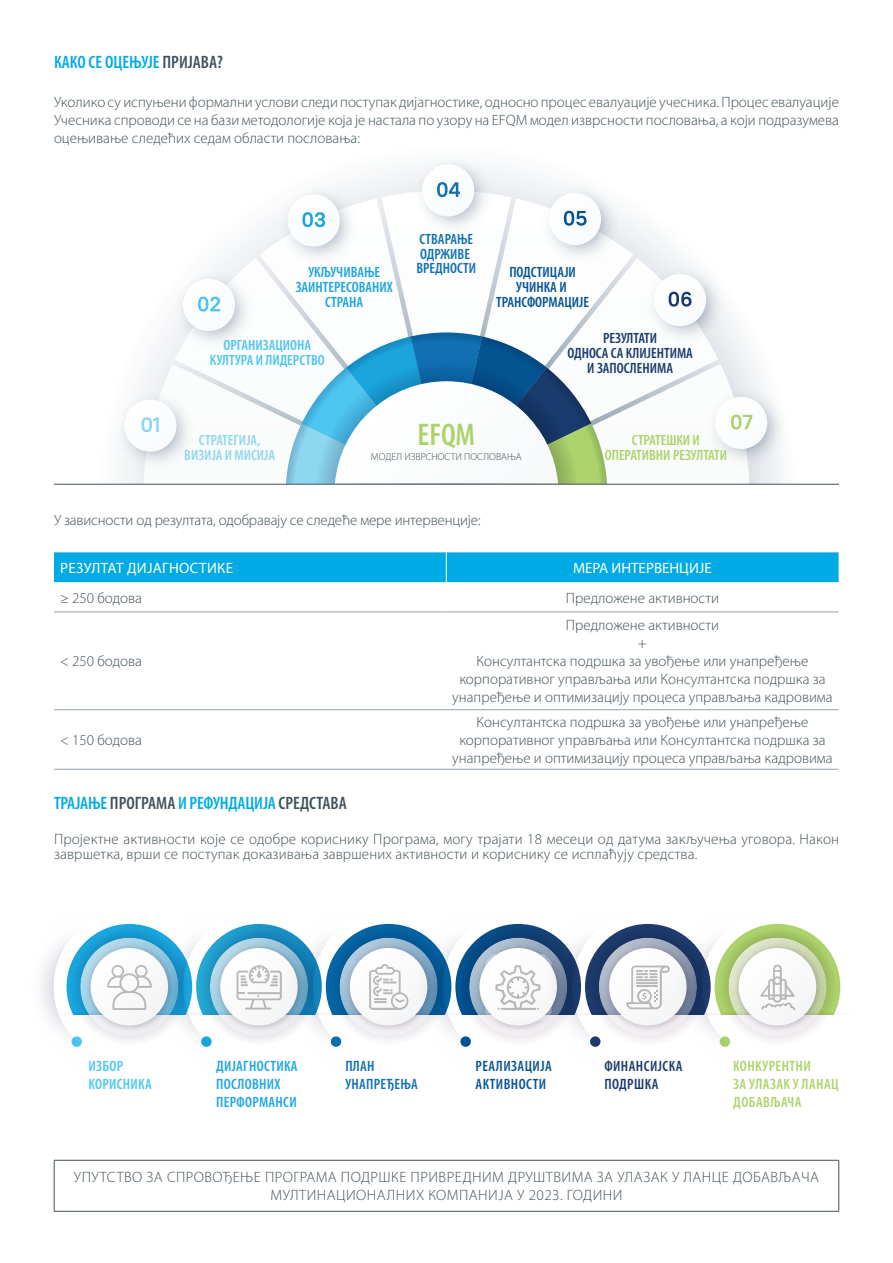
<style>
.page{position:relative;width:893px;height:1263px;background:#fff}
.page>*{position:absolute;margin:0;border:0;box-sizing:border-box;transform-origin:0 0}
.t1{font:600 condensed 31.5px "Myriad Pro";color:#acd36b}
.t2{font:600 condensed 18px "Myriad Pro";color:#00abe5}
.t3{font:300 15px/18px "Myriad Pro";color:#425159;text-align:center}
.t4{font:300 15px/18px "Myriad Pro";letter-spacing:.03em;color:#425159;text-align:center}
.t5{font:600 condensed 15px/15px "Myriad Pro";color:#193a6c;text-align:center}
.t6{font:600 condensed 15px "Myriad Pro";letter-spacing:.03em;color:#acd36c}
.t7{font:600 condensed 15px "Myriad Pro";letter-spacing:.02em;color:#1da6df}
.t8{font:600 condensed 15px/15px "Myriad Pro";color:#1ba5dd;text-align:center}
.t9{font:600 condensed 15px/15px "Myriad Pro";color:#055492;text-align:center}
.t10{font:600 condensed 15px/15px "Myriad Pro";color:#4dc5f1;text-align:center}
.t11{font:600 condensed 15px/15px "Myriad Pro";color:#acd36b;text-align:center}
.t12{font:600 condensed 15px/15px "Myriad Pro";color:#8ed7f1;text-align:center}
.t13{font:600 condensed 15px/15px "Myriad Pro";color:#1070b2}
.t14{font:600 condensed 15px/18px "Myriad Pro";letter-spacing:.03em;color:#075492}
.t15{font:15px "Myriad Pro";letter-spacing:.02em;color:#fff}
.t16{font:600 condensed 15px/18px "Myriad Pro";letter-spacing:.03em;color:#1a3a6c}
.t17{font:15px "Myriad Pro";color:#fff}
.t18{font:600 condensed 15px/18px "Myriad Pro";letter-spacing:.02em;color:#4cc6f2}
.t19{font:600 condensed 15px/18px "Myriad Pro";letter-spacing:.02em;color:#1070b1}
.t20{font:300 10.2px "Myriad Pro";color:#425159}
.s1{color:#425159}
</style>
<div class="page">
<svg style="left:85px;top:167px;width:723px;height:317px"></svg>
<svg style="left:144px;top:190px;width:605px;height:294px"></svg>
<svg style="left:286px;top:332px;width:321px;height:152px"></svg>
<svg style="left:111px;top:386px;width:88px;height:88px"></svg>
<div style="left:124px;top:399px;width:52px;height:53px;background:#fbfcfd;border-radius:26px"></div>
<svg style="left:170px;top:266px;width:88px;height:88px"></svg>
<div style="left:183px;top:279px;width:52px;height:52px;background:#fbfcfd;border-radius:26px"></div>
<svg style="left:274px;top:181px;width:89px;height:88px"></svg>
<div style="left:288px;top:194px;width:52px;height:53px;background:#fbfcfd;border-radius:26px"></div>
<svg style="left:409px;top:151px;width:88px;height:88px"></svg>
<div style="left:422px;top:164px;width:52px;height:52px;background:#fcfdfe;border-radius:26px"></div>
<svg style="left:536px;top:180px;width:88px;height:88px"></svg>
<div style="left:549px;top:193px;width:52px;height:52px;background:#fbfcfd;border-radius:26px"></div>
<svg style="left:641px;top:261px;width:88px;height:88px"></svg>
<div style="left:654px;top:274px;width:52px;height:52px;background:#fbfcfd;border-radius:26px"></div>
<svg style="left:702px;top:383px;width:88px;height:89px"></svg>
<div style="left:715px;top:397px;width:52px;height:52px;background:#fbfcfd;border-radius:26px"></div>
<svg style="left:142px;top:417px;width:17px;height:15px"></svg>
<svg style="left:198px;top:297px;width:22px;height:15px"></svg>
<svg style="left:302px;top:212px;width:23px;height:15px"></svg>
<svg style="left:437px;top:182px;width:23px;height:15px"></svg>
<svg style="left:564px;top:211px;width:23px;height:15px"></svg>
<svg style="left:669px;top:292px;width:22px;height:15px"></svg>
<svg style="left:731px;top:415px;width:21px;height:14px"></svg>
<hr style="left:54px;top:484px;width:785px;height:1px;background:#425159">
<div style="left:54px;top:552px;width:785px;height:30px;background:#00abe5"></div>
<hr style="left:54px;top:612px;width:392px;height:1px;background:#94a2aa">
<hr style="left:446px;top:612px;width:393px;height:1px;background:#94a2aa">
<hr style="left:54px;top:709px;width:392px;height:1px;background:#94a2aa">
<hr style="left:446px;top:709px;width:393px;height:1px;background:#94a2aa">
<hr style="left:54px;top:769px;width:392px;height:1px;background:#94a2aa">
<hr style="left:446px;top:769px;width:393px;height:1px;background:#94a2aa">
<hr style="left:446px;top:552px;width:1px;height:30px;background:#fff">
<hr style="left:54px;top:1160px;width:785px;height:1px;background:#425159">
<hr style="left:54px;top:1160px;width:1px;height:51px;background:#425159">
<hr style="left:838px;top:1160px;width:1px;height:51px;background:#425159">
<hr style="left:54px;top:1211px;width:785px;height:1px;background:#425159">
<svg style="left:41px;top:923px;width:799px;height:124px"></svg>
<p class="t2" style="left:54px;top:50px;width:170px">КАКО СЕ ОЦЕЊУЈЕ <span class="s1">ПРИЈАВА?</span></p>
<p class="t3" style="left:54px;top:93px;width:786px;text-align:justify">Уколико су испуњени формални услови следи поступак дијагностике, односно процес евалуације учесника. Процес евалуације Учесника спроводи се на бази методологије која је настала по узору на ЕFQМ модел изврсности пословања, а који подразумева оцењивање следећих седам области пословања:</p>
<p class="t13" style="left:416px;top:231px;width:61px">СТВАРАЊЕ<br>ОДРЖИВЕ<br>ВРЕДНОСТИ</p>
<p class="t8" style="left:296px;top:265px;width:99px">УКЉУЧИВАЊЕ<br>ЗАИНТЕРЕСОВАНИХ<br>СТРАНА</p>
<p class="t9" style="left:496px;top:265px;width:94px">ПОДСТИЦАЈИ<br>УЧИНКА И<br>ТРАНСФОРМАЦИЈЕ</p>
<p class="t10" style="left:210px;top:337px;width:116px">ОРГАНИЗАЦИОНА<br>КУЛТУРА И ЛИДЕРСТВО</p>
<p class="t12" style="left:184px;top:433px;width:92px">СТРАТЕГИЈА,<br>ВИЗИЈА И МИСИЈА</p>
<p class="t1" style="left:417px;top:415px;width:59px">EFQM</p>
<p class="t20" style="left:371px;top:451px;width:152px">МОДЕЛ ИЗВРСНОСТИ ПОСЛОВАЊА</p>
<p class="t5" style="left:567px;top:330px;width:127px">РЕЗУЛТАТИ<br>ОДНОСА СА КЛИЈЕНТИМА<br>И ЗАПОСЛЕНИМА</p>
<p class="t11" style="left:605px;top:433px;width:124px">СТРАТЕШКИ И<br>ОПЕРАТИВНИ РЕЗУЛТАТИ</p>
<p class="t3" style="left:54px;top:511px;width:428px">У зависности од резултата, одобравају се следеће мере интервенције:</p>
<p class="t15" style="left:60px;top:559px;width:174px">РЕЗУЛТАТ ДИЈАГНОСТИКЕ</p>
<p class="t17" style="left:573px;top:559px;width:140px">МЕРА ИНТЕРВЕНЦИЈЕ</p>
<p class="t3" style="left:60px;top:588px;width:84px">≥ 250 бодова</p>
<p class="t3" style="left:566px;top:588px;width:155px">Предложене активности</p>
<p class="t3" style="left:60px;top:652px;width:84px">&lt; 250 бодова</p>
<p class="t3" style="left:60px;top:731px;width:84px">&lt; 150 бодова</p>
<p class="t3" style="left:566px;top:616px;width:155px">Предложене активности</p>
<p class="t3" style="left:638px;top:634px;width:10px">+</p>
<p class="t3" style="left:452px;top:652px;width:382px">Консултантска подршка за увођење или унапређење корпоративног управљања или Консултантска подршка за унапређење и оптимизацију процеса управљања кадровима</p>
<p class="t3" style="left:452px;top:713px;width:382px">Консултантска подршка за увођење или унапређење корпоративног управљања или Консултантска подршка за унапређење и оптимизацију процеса управљања кадровима</p>
<p class="t2" style="left:54px;top:792px;width:294px">ТРАЈАЊЕ <span class="s1">ПРОГРАМА</span> И РЕФУНДАЦИЈА <span class="s1">СРЕДСТАВА</span></p>
<p class="t3" style="left:54px;top:831px;width:786px;line-height:15px;text-align:left">Пројектне активности које се одобре кориснику Програма, могу трајати 18 месеци од датума закључења уговора. Након завршетка, врши се поступак доказивања завршених активности и кориснику се исплаћују средства.</p>
<p class="t18" style="left:89px;top:1056px;width:65px">ИЗБОР<br>КОРИСНИКА</p>
<p class="t7" style="left:216px;top:1056px;width:83px">ДИЈАГНОСТИКА</p>
<p class="t7" style="left:216px;top:1074px;width:66px">ПОСЛОВНИХ</p>
<p class="t7" style="left:216px;top:1092px;width:82px">ПЕРФОРМАНСИ</p>
<p class="t19" style="left:345px;top:1056px;width:74px">ПЛАН<br>УНАПРЕЂЕЊА</p>
<p class="t14" style="left:475px;top:1056px;width:78px">РЕАЛИЗАЦИЈА<br>АКТИВНОСТИ</p>
<p class="t16" style="left:604px;top:1056px;width:80px">ФИНАНСИЈСКА<br>ПОДРШКА</p>
<p class="t6" style="left:733px;top:1056px;width:79px">КОНКУРЕНТНИ</p>
<p class="t6" style="left:733px;top:1074px;width:107px">ЗА УЛАЗАК У ЛАНАЦ</p>
<p class="t6" style="left:733px;top:1092px;width:70px">ДОБАВЉАЧА</p>
<p class="t4" style="left:74px;top:1168px;width:746px">УПУТСТВО ЗА СПРОВОЂЕЊЕ ПРОГРАМА ПОДРШКЕ ПРИВРЕДНИМ ДРУШТВИМА ЗА УЛАЗАК У ЛАНЦЕ ДОБАВЉАЧА<br>МУЛТИНАЦИОНАЛНИХ КОМПАНИЈА У 2023. ГОДИНИ</p>
</div>
